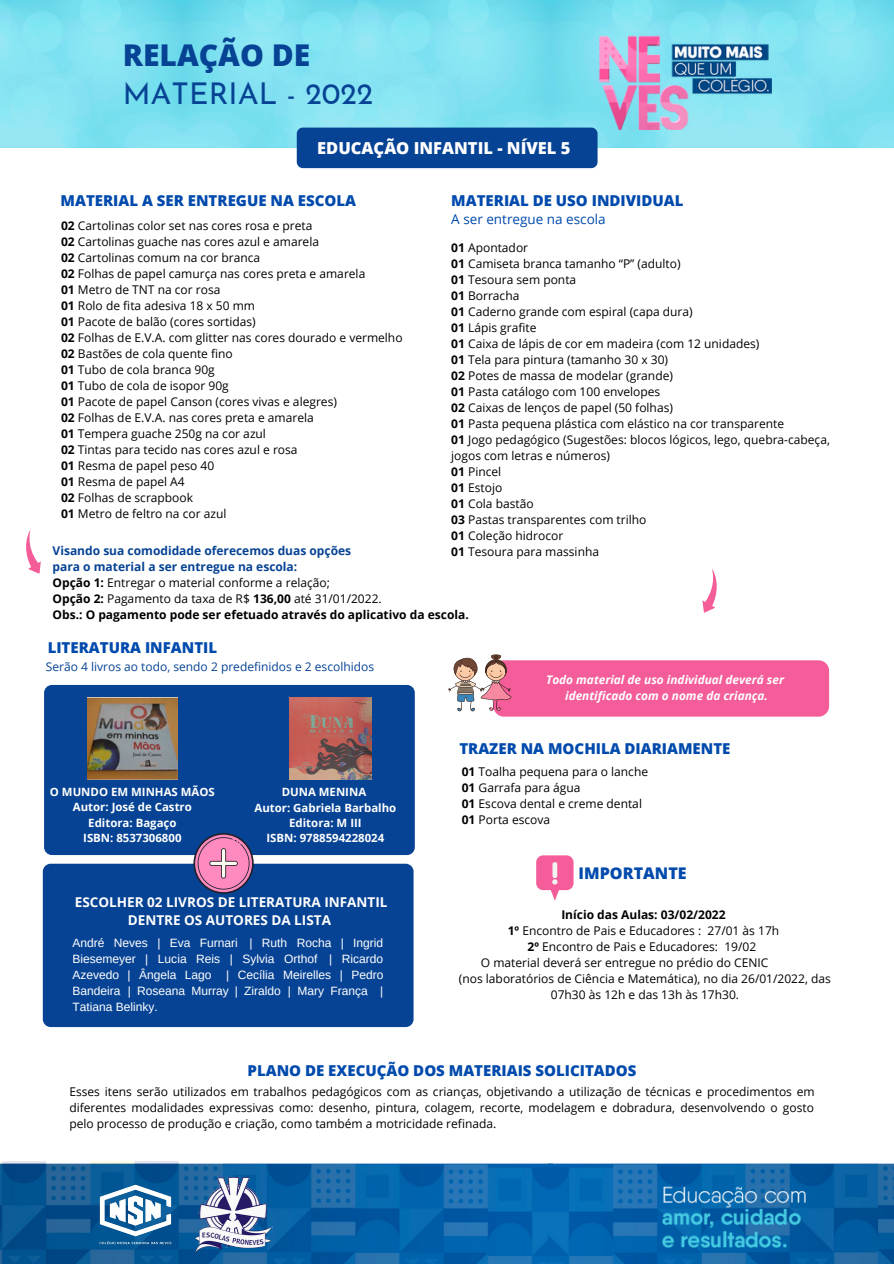
<style>
.page{position:relative;width:894px;height:1264px;background:#fff}
.page>*{position:absolute;margin:0;border:0;box-sizing:border-box;transform-origin:0 0}
.t1{font:30px "Josefin Sans";color:#074394}
.t2{font:800 30px "Open Sans";color:#074394}
.t3{font:800 16.5px "Open Sans";color:#fff}
.t4{font:800 16.05px "Open Sans";color:#004aad}
.t5{font:800 15px "Open Sans";color:#004aad}
.t6{font:700 13.5px "Open Sans";color:#fff}
.t7{font:13.5px "Open Sans";color:#004aad}
.t8{font:12px/16px "Open Sans";color:#000}
.t9{font:12px/16px "Arimo";color:#fff;text-align:justify}
.t10{font:700 12px "Open Sans";color:#000}
.t11{font:700 12px "Open Sans";color:#074394}
.t12{font:12px "Open Sans";color:#074394}
.t13{font:italic 700 11.85px "Open Sans";color:#fff}
.t14{font:700 11.4px "Open Sans";color:#fff}
.s1{font-weight:700}
</style>
<div class="page">
<svg style="left:26px;top:530px;width:15px;height:44px"></svg>
<div style="left:44px;top:685px;width:370px;height:170px;background:#074394;border-radius:8px"></div>
<div style="left:493px;top:660px;width:335px;height:56px;background:#f45d9a;border-radius:11px"></div>
<svg style="left:448px;top:654px;width:64px;height:58px"></svg>
<svg style="left:702px;top:568px;width:15px;height:45px"></svg>
<div style="left:43px;top:863px;width:370px;height:164px;background:#074394;border-radius:8px"></div>
<svg style="left:193px;top:833px;width:61px;height:60px"></svg>
<svg style="left:536px;top:855px;width:37px;height:45px"></svg>
<img style="left:0;top:1161px;width:549px;height:102px">
<img style="left:549px;top:1163px;width:344px;height:100px">
<img style="left:634px;top:1169px;width:170px;height:78px">
<img style="left:80px;top:1175px;width:111px;height:78px">
<img style="left:191px;top:1177px;width:89px;height:76px">
<img style="left:0;top:0;width:358px;height:148px">
<img style="left:358px;top:0;width:367px;height:147px">
<img style="left:725px;top:0;width:168px;height:147px">
<div style="left:297px;top:128px;width:300px;height:40px;background:#074394;border-radius:6px"></div>
<img style="left:578px;top:22px;width:192px;height:107px">
<img style="left:289px;top:697px;width:82px;height:82px">
<img style="left:87px;top:697px;width:91px;height:82px">
<p class="t2" style="left:123px;top:34px;width:189px">RELAÇÃO DE</p>
<p class="t1" style="left:123px;top:81px;width:252px">MATERIAL - 2022</p>
<p class="t3" style="left:317px;top:137px;width:255px">EDUCAÇÃO INFANTIL - NÍVEL 5</p>
<p class="t5" style="left:61px;top:190px;width:297px">MATERIAL A SER ENTREGUE NA ESCOLA</p>
<p class="t5" style="left:451px;top:190px;width:234px">MATERIAL DE USO INDIVIDUAL</p>
<p class="t7" style="left:451px;top:210px;width:156px">A ser entregue na escola</p>
<p class="t8" style="left:61px;top:217px;width:253px"><span class="s1">02</span> Cartolinas color set nas cores rosa e preta</p>
<p class="t8" style="left:61px;top:233px;width:259px"><span class="s1">02</span> Cartolinas guache nas cores azul e amarela</p>
<p class="t8" style="left:61px;top:249px;width:200px"><span class="s1">02</span> Cartolinas comum na cor branca</p>
<p class="t8" style="left:61px;top:265px;width:306px"><span class="s1">02</span> Folhas de papel camurça nas cores preta e amarela</p>
<p class="t8" style="left:61px;top:281px;width:161px"><span class="s1">01</span> Metro de TNT na cor rosa</p>
<p class="t8" style="left:61px;top:297px;width:195px"><span class="s1">01</span> Rolo de fita adesiva 18 x 50 mm</p>
<p class="t8" style="left:61px;top:313px;width:196px"><span class="s1">01</span> Pacote de balão (cores sortidas)</p>
<p class="t8" style="left:61px;top:329px;width:343px"><span class="s1">02</span> Folhas de E.V.A. com glitter nas cores dourado e vermelho</p>
<p class="t8" style="left:61px;top:345px;width:173px"><span class="s1">02</span> Bastões de cola quente fino</p>
<p class="t8" style="left:61px;top:361px;width:155px"><span class="s1">01</span> Tubo de cola branca 90g</p>
<p class="t8" style="left:61px;top:377px;width:169px"><span class="s1">01</span> Tubo de cola de isopor 90g</p>
<p class="t8" style="left:61px;top:393px;width:277px"><span class="s1">01</span> Pacote de papel Canson (cores vivas e alegres)</p>
<p class="t8" style="left:61px;top:409px;width:254px"><span class="s1">02</span> Folhas de E.V.A. nas cores preta e amarela</p>
<p class="t8" style="left:61px;top:425px;width:206px"><span class="s1">01</span> Tempera guache 250g na cor azul</p>
<p class="t8" style="left:61px;top:441px;width:238px"><span class="s1">02</span> Tintas para tecido nas cores azul e rosa</p>
<p class="t8" style="left:61px;top:457px;width:155px"><span class="s1">01</span> Resma de papel peso 40</p>
<p class="t8" style="left:61px;top:473px;width:125px"><span class="s1">01</span> Resma de papel A4</p>
<p class="t8" style="left:61px;top:489px;width:133px"><span class="s1">02</span> Folhas de scrapbook</p>
<p class="t8" style="left:61px;top:505px;width:167px"><span class="s1">01</span> Metro de feltro na cor azul</p>
<p class="t8" style="left:451px;top:239px;width:78px"><span class="s1">01</span> Apontador</p>
<p class="t8" style="left:451px;top:255px;width:231px"><span class="s1">01</span> Camiseta branca tamanho “P” (adulto)</p>
<p class="t8" style="left:451px;top:271px;width:126px"><span class="s1">01</span> Tesoura sem ponta</p>
<p class="t8" style="left:451px;top:287px;width:70px"><span class="s1">01</span> Borracha</p>
<p class="t8" style="left:451px;top:303px;width:243px"><span class="s1">01</span> Caderno grande com espiral (capa dura)</p>
<p class="t8" style="left:451px;top:319px;width:87px"><span class="s1">01</span> Lápis grafite</p>
<p class="t8" style="left:451px;top:335px;width:309px"><span class="s1">01</span> Caixa de lápis de cor em madeira (com 12 unidades)</p>
<p class="t8" style="left:451px;top:351px;width:218px"><span class="s1">01</span> Tela para pintura (tamanho 30 x 30)</p>
<p class="t8" style="left:451px;top:367px;width:223px"><span class="s1">02</span> Potes de massa de modelar (grande)</p>
<p class="t8" style="left:451px;top:383px;width:210px"><span class="s1">01</span> Pasta catálogo com 100 envelopes</p>
<p class="t8" style="left:451px;top:399px;width:223px"><span class="s1">02</span> Caixas de lenços de papel (50 folhas)</p>
<p class="t8" style="left:451px;top:415px;width:334px"><span class="s1">01</span> Pasta pequena plástica com elástico na cor transparente</p>
<p class="t8" style="left:451px;top:431px;width:380px"><span class="s1">01</span> Jogo pedagógico (Sugestões: blocos lógicos, lego, quebra-cabeça, jogos com letras e números)</p>
<p class="t8" style="left:451px;top:463px;width:51px"><span class="s1">01</span> Pincel</p>
<p class="t8" style="left:451px;top:479px;width:52px"><span class="s1">01</span> Estojo</p>
<p class="t8" style="left:451px;top:495px;width:84px"><span class="s1">01</span> Cola bastão</p>
<p class="t8" style="left:451px;top:511px;width:197px"><span class="s1">03</span> Pastas transparentes com trilho</p>
<p class="t8" style="left:451px;top:527px;width:113px"><span class="s1">01</span> Coleção hidrocor</p>
<p class="t8" style="left:451px;top:543px;width:149px"><span class="s1">01</span> Tesoura para massinha</p>
<p class="t11" style="left:53px;top:542px;width:300px">Visando sua comodidade oferecemos duas opções</p>
<p class="t11" style="left:53px;top:558px;width:246px">para o material a ser entregue na escola:</p>
<p class="t8" style="left:53px;top:574px;width:279px"><span class="s1">Opção 1:</span> Entregar o material conforme a relação;</p>
<p class="t8" style="left:53px;top:590px;width:330px"><span class="s1">Opção 2:</span> Pagamento da taxa de R$ <span class="s1">136,00</span> até 31/01/2022.</p>
<p class="t10" style="left:53px;top:606px;width:417px">Obs.: O pagamento pode ser efetuado através do aplicativo da escola.</p>
<p class="t5" style="left:48px;top:637px;width:171px">LITERATURA INFANTIL</p>
<p class="t12" style="left:46px;top:658px;width:329px">Serão 4 livros ao todo, sendo 2 predefinidos e 2 escolhidos</p>
<p class="t14" style="left:50px;top:784px;width:166px">O MUNDO EM MINHAS MÃOS</p>
<p class="t14" style="left:73px;top:799px;width:120px">Autor: José de Castro</p>
<p class="t14" style="left:88px;top:814px;width:90px">Editora: Bagaço</p>
<p class="t14" style="left:83px;top:829px;width:100px">ISBN: 8537306800</p>
<p class="t14" style="left:281px;top:784px;width:86px">DUNA MENINA</p>
<p class="t14" style="left:254px;top:799px;width:143px">Autor: Gabriela Barbalho</p>
<p class="t14" style="left:289px;top:814px;width:74px">Editora: M III</p>
<p class="t14" style="left:266px;top:830px;width:119px">ISBN: 9788594228024</p>
<p class="t6" style="left:75px;top:892px;width:314px">ESCOLHER 02 LIVROS DE LITERATURA INFANTIL</p>
<p class="t6" style="left:128px;top:910px;width:204px">DENTRE OS AUTORES DA LISTA</p>
<p class="t9" style="left:72px;top:935px;width:312px">André Neves | Eva Furnari | Ruth Rocha | Ingrid Biesemeyer | Lucia Reis | Sylvia Orthof | Ricardo Azevedo | Ângela Lago | Cecília Meirelles | Pedro Bandeira | Roseana Murray | Ziraldo | Mary França | Tatiana Belinky.</p>
<p class="t13" style="left:546px;top:671px;width:239px">Todo material de uso individual deverá ser</p>
<p class="t13" style="left:565px;top:687px;width:204px">identificado com o nome da criança.</p>
<p class="t5" style="left:459px;top:737px;width:272px">TRAZER NA MOCHILA DIARIAMENTE</p>
<p class="t8" style="left:461px;top:763px;width:188px"><span class="s1">01</span> Toalha pequena para o lanche</p>
<p class="t8" style="left:461px;top:779px;width:120px"><span class="s1">01</span> Garrafa para água</p>
<p class="t8" style="left:461px;top:795px;width:182px"><span class="s1">01</span> Escova dental e creme dental</p>
<p class="t8" style="left:461px;top:811px;width:90px"><span class="s1">01</span> Porta escova</p>
<p class="t4" style="left:578px;top:861px;width:109px">IMPORTANTE</p>
<p class="t10" style="left:561px;top:906px;width:166px">Início das Aulas: 03/02/2022</p>
<p class="t8" style="left:507px;top:922px;width:273px"><span class="s1">1º</span> Encontro de Pais e Educadores : 27/01 às 17h</p>
<p class="t8" style="left:527px;top:938px;width:230px"><span class="s1">2º</span> Encontro de Pais e Educadores: 19/02</p>
<p class="t8" style="left:481px;top:954px;width:289px">O material deverá ser entregue no prédio do CENIC</p>
<p class="t8" style="left:459px;top:970px;width:373px;text-align:center">(nos laboratórios de Ciência e Matemática), no dia 26/01/2022, das<br>07h30 às 12h e das 13h às 17h30.</p>
<p class="t5" style="left:247px;top:1059px;width:390px">PLANO DE EXECUÇÃO DOS MATERIAIS SOLICITADOS</p>
<p class="t8" style="left:69px;top:1083px;width:746px;text-align:justify">Esses itens serão utilizados em trabalhos pedagógicos com as crianças, objetivando a utilização de técnicas e procedimentos em diferentes modalidades expressivas como: desenho, pintura, colagem, recorte, modelagem e dobradura, desenvolvendo o gosto pelo processo de produção e criação, como também a motricidade refinada.</p>
</div>
